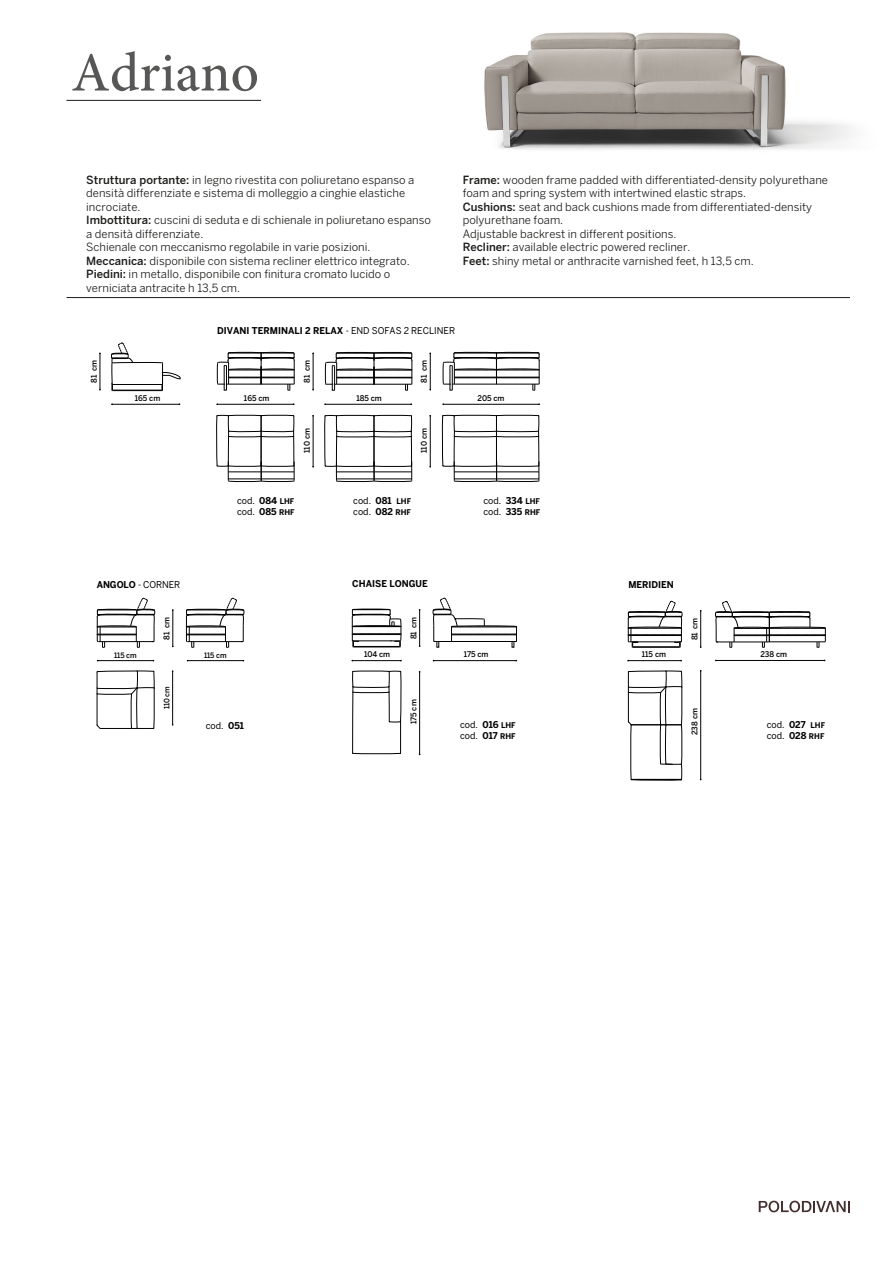
<style>
.page{position:relative;width:893px;height:1263px;background:#fff}
.page>*{position:absolute;margin:0;border:0;box-sizing:border-box;transform-origin:0 0}
.t1{font:500 55.5px "Minion Pro";color:#575756}
.t2{font:11.25px/13.5px "Benton Sans";color:#1d1d1b}
.t3{font:9.3px/10.8px "Benton Sans";letter-spacing:-.01em;color:#020203;scale:.96 1}
.t4{font:700 9.3px/10.8px "Benton Sans";color:#020203;scale:.96 1}
.t5{font:700 9.3px "Benton Sans";color:#020204;scale:.96 1}
.t6{font:500 7.8px "Benton Sans";color:#020204;scale:.96 1}
.t7{font:500 7.35px "Benton Sans";letter-spacing:-.01em;color:#020204;scale:.96 1}
.s1{font-weight:500}
.s2{font-weight:400}
.s3{font-size:7.8px}
.s4{font-weight:700}
</style>
<div class="page">
<svg style="left:325px;top:352px;width:88px;height:39px"></svg>
<svg style="left:217px;top:352px;width:78px;height:38px"></svg>
<svg style="left:442px;top:352px;width:98px;height:38px"></svg>
<svg style="left:111px;top:343px;width:70px;height:48px"></svg>
<hr style="left:100px;top:353px;width:1px;height:37px;background:#020204">
<hr style="left:112px;top:404px;width:67px;height:1px;background:#020204">
<hr style="left:313px;top:353px;width:1px;height:37px;background:#020204">
<hr style="left:313px;top:416px;width:1px;height:51px;background:#020204">
<hr style="left:430px;top:353px;width:1px;height:37px;background:#020204">
<hr style="left:430px;top:416px;width:1px;height:51px;background:#020204">
<hr style="left:217px;top:404px;width:77px;height:1px;background:#020204">
<hr style="left:325px;top:404px;width:86px;height:1px;background:#020204">
<hr style="left:443px;top:404px;width:96px;height:1px;background:#020204">
<svg style="left:324px;top:415px;width:88px;height:67px"></svg>
<hr style="left:374px;top:472px;width:38px;height:1px;background:#020203">
<hr style="left:374px;top:479px;width:38px;height:1px;background:#020203">
<svg style="left:442px;top:415px;width:98px;height:67px"></svg>
<hr style="left:497px;top:472px;width:42px;height:1px;background:#020203">
<hr style="left:497px;top:479px;width:42px;height:1px;background:#020203">
<svg style="left:216px;top:415px;width:79px;height:67px"></svg>
<hr style="left:261px;top:472px;width:33px;height:1px;background:#020203">
<hr style="left:261px;top:479px;width:33px;height:1px;background:#020203">
<svg style="left:759px;top:1201px;width:91px;height:11px"></svg>
<hr style="left:67px;top:100px;width:194px;height:1px;background:#1d1d1b">
<hr style="left:67px;top:297px;width:783px;height:1px;background:#1d1d1b">
<hr style="left:700px;top:671px;width:1px;height:108px;background:#020204">
<hr style="left:716px;top:660px;width:109px;height:1px;background:#020204">
<svg style="left:628px;top:670px;width:54px;height:111px"></svg>
<svg style="left:715px;top:601px;width:111px;height:47px"></svg>
<svg style="left:627px;top:601px;width:56px;height:47px"></svg>
<hr style="left:628px;top:660px;width:53px;height:1px;background:#020204">
<hr style="left:700px;top:611px;width:1px;height:36px;background:#020204">
<hr style="left:352px;top:660px;width:49px;height:1px;background:#020204">
<svg style="left:432px;top:598px;width:85px;height:63px"></svg>
<hr style="left:419px;top:672px;width:1px;height:82px;background:#020204">
<svg style="left:352px;top:671px;width:49px;height:83px"></svg>
<hr style="left:400px;top:721px;width:1px;height:32px;background:#020203">
<hr style="left:419px;top:610px;width:1px;height:36px;background:#020204">
<hr style="left:353px;top:647px;width:47px;height:1px;background:#020203">
<svg style="left:351px;top:609px;width:51px;height:38px"></svg>
<hr style="left:172px;top:610px;width:1px;height:36px;background:#020204">
<hr style="left:172px;top:671px;width:1px;height:54px;background:#020204">
<hr style="left:188px;top:660px;width:55px;height:1px;background:#020204">
<svg style="left:185px;top:598px;width:60px;height:50px"></svg>
<svg style="left:96px;top:598px;width:59px;height:131px"></svg>
<img style="left:484px;top:32px;width:368px;height:118px">
<h1 class="t1" style="left:71px;top:35px;width:189px">Adriano</h1>
<p class="t2" style="left:86px;top:173px;width:346px"><span class="s1">Struttura portante:</span> in legno rivestita con poliuretano espanso a densità differenziate e sistema di molleggio a cinghie elastiche incrociate.<br><span class="s1">Imbottitura:</span> cuscini di seduta e di schienale in poliuretano espanso a densità differenziate.<br>Schienale con meccanismo regolabile in varie posizioni.<br><span class="s1">Meccanica:</span> disponibile con sistema recliner elettrico integrato.<br><span class="s1">Piedini:</span> in metallo, disponibile con finitura cromato lucido o verniciata antracite h 13,5 cm.</p>
<p class="t2" style="left:463px;top:173px;width:367px"><span class="s1">Frame:</span> wooden frame padded with differentiated-density polyurethane foam and spring system with intertwined elastic straps.<br><span class="s1">Cushions:</span> seat and back cushions made from differentiated-density polyurethane foam.<br>Adjustable backrest in different positions.<br><span class="s1">Recliner:</span> available electric powered recliner.<br><span class="s1">Feet:</span> shiny metal or anthracite varnished feet, h 13,5 cm.</p>
<p class="t6" style="left:89px;top:383px;width:25px;rotate:-90deg">81 cm</p>
<p class="t5" style="left:217px;top:325px;width:249px">DIVANI TERMINALI 2 RELAX <span class="s2">- END SOFAS 2 RECLINER</span></p>
<p class="t6" style="left:302px;top:383px;width:25px;rotate:-90deg">81 cm</p>
<p class="t6" style="left:419px;top:383px;width:25px;rotate:-90deg">81 cm</p>
<p class="t6" style="left:135px;top:393px;width:28px">165 cm</p>
<p class="t6" style="left:244px;top:393px;width:28px">165 cm</p>
<p class="t6" style="left:356px;top:393px;width:28px">185 cm</p>
<p class="t6" style="left:477px;top:393px;width:30px">205 cm</p>
<p class="t6" style="left:302px;top:453px;width:27px;rotate:-90deg">110 cm</p>
<p class="t6" style="left:419px;top:453px;width:27px;rotate:-90deg">110 cm</p>
<p class="t3" style="left:237px;top:495px;width:20px">cod. cod.</p>
<p class="t4" style="left:259px;top:495px;width:38px">084 <span class="s3">LHF<br></span>085 <span class="s3">RHF</span></p>
<p class="t3" style="left:353px;top:495px;width:20px">cod. cod.</p>
<p class="t4" style="left:376px;top:495px;width:39px">081 <span class="s3">LHF<br></span>082 <span class="s3">RHF</span></p>
<p class="t3" style="left:483px;top:495px;width:20px">cod. cod.</p>
<p class="t4" style="left:506px;top:495px;width:38px">334 <span class="s3">LHF<br></span>335 <span class="s3">RHF</span></p>
<p class="t3" style="left:97px;top:579px;width:89px"><span class="s4">ANGOLO</span> - CORNER</p>
<p class="t5" style="left:352px;top:578px;width:80px">CHAISE LONGUE</p>
<p class="t5" style="left:628px;top:579px;width:49px">MERIDIEN</p>
<p class="t6" style="left:162px;top:640px;width:25px;rotate:-90deg">81 cm</p>
<p class="t6" style="left:409px;top:639px;width:25px;rotate:-90deg">81 cm</p>
<p class="t6" style="left:690px;top:640px;width:25px;rotate:-90deg">81 cm</p>
<p class="t7" style="left:114px;top:650px;width:25px">115 cm</p>
<p class="t7" style="left:204px;top:650px;width:25px">115 cm</p>
<p class="t6" style="left:364px;top:650px;width:29px">104 cm</p>
<p class="t6" style="left:464px;top:650px;width:27px">175 cm</p>
<p class="t6" style="left:642px;top:650px;width:27px">115 cm</p>
<p class="t6" style="left:760px;top:650px;width:29px">238 cm</p>
<p class="t7" style="left:162px;top:709px;width:26px;rotate:-90deg">110 cm</p>
<p class="t3" style="left:206px;top:720px;width:41px">cod. <span class="s4">051</span></p>
<p class="t6" style="left:409px;top:724px;width:27px;rotate:-90deg">175 cm</p>
<p class="t6" style="left:690px;top:735px;width:29px;rotate:-90deg">238 cm</p>
<p class="t3" style="left:460px;top:719px;width:20px">cod. cod.</p>
<p class="t4" style="left:482px;top:719px;width:36px">016 <span class="s3">LHF<br></span>017 <span class="s3">RHF</span></p>
<p class="t3" style="left:767px;top:719px;width:20px">cod. cod.</p>
<p class="t4" style="left:789px;top:719px;width:39px">027 <span class="s3">LHF<br></span>028 <span class="s3">RHF</span></p>
</div>
